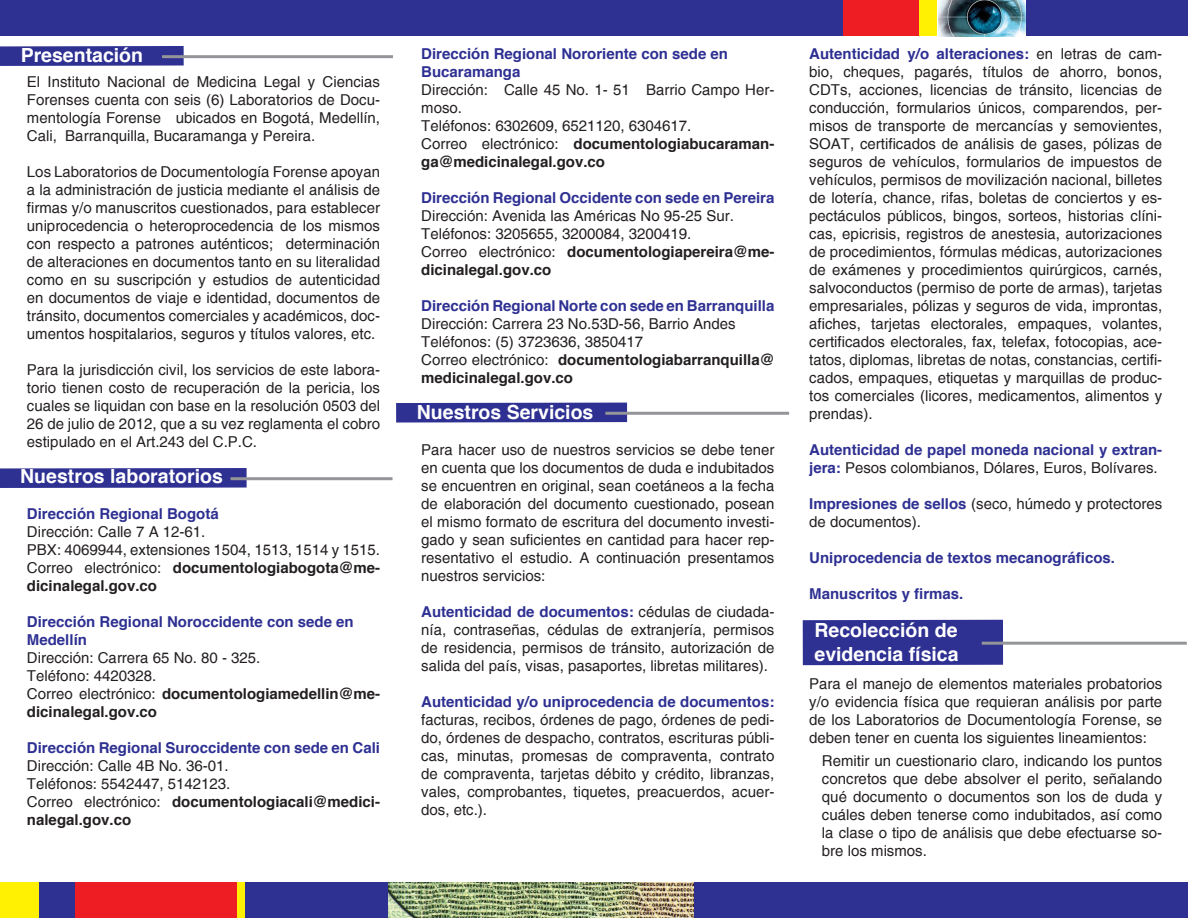
<style>
.page{position:relative;width:1188px;height:918px;background:#fff}
.page>*{position:absolute;margin:0;border:0;box-sizing:border-box;transform-origin:0 0}
.t1{font:700 19.5px "Helvetica";color:#fff}
.t2{font:15px/18px "Helvetica";color:#231f20;text-align:justify}
.t3{font:700 15px/18px "Helvetica";color:#2e3092}
.t4{font:700 15px/18px "Helvetica";color:#231f20}
.s1{font-weight:400}
.s2{font-weight:700;color:#2e3092}
.s3{font-weight:400;color:#231f20}
</style>
<div class="page">
<div style="left:0;top:46px;width:184px;height:20px;background:#2e3092"></div>
<hr style="left:162px;top:55px;width:231px;height:3px;background:#939598">
<div style="left:664px;top:882px;width:524px;height:36px;background:#2e3092"></div>
<div style="left:0;top:882px;width:39px;height:36px;background:#fff101"></div>
<div style="left:39px;top:882px;width:44px;height:36px;background:#2e3092"></div>
<div style="left:75px;top:882px;width:162px;height:36px;background:#ee1d23"></div>
<img style="left:939px;top:0;width:88px;height:37px">
<div style="left:918px;top:0;width:19px;height:36px;background:#fff101"></div>
<div style="left:1027px;top:0;width:161px;height:36px;background:#2e3092"></div>
<div style="left:841px;top:0;width:77px;height:36px;background:#ee1d23"></div>
<div style="left:0;top:0;width:843px;height:36px;background:#2e3092"></div>
<div style="left:237px;top:882px;width:10px;height:36px;background:#fff101"></div>
<div style="left:245px;top:882px;width:144px;height:36px;background:#2e3092"></div>
<div style="left:0;top:468px;width:247px;height:20px;background:#2e3092"></div>
<hr style="left:231px;top:477px;width:162px;height:3px;background:#939598">
<div style="left:396px;top:403px;width:231px;height:20px;background:#2e3092"></div>
<hr style="left:605px;top:412px;width:184px;height:3px;background:#939598">
<div style="left:803px;top:620px;width:200px;height:45px;background:#2e3092"></div>
<hr style="left:982px;top:642px;width:205px;height:3px;background:#939598">
<img style="left:389px;top:882px;width:305px;height:36px">
<p class="t1" style="left:21px;top:43px;width:124px">Presentación</p>
<p class="t2" style="left:27px;top:73px;width:355px">El Instituto Nacional de Medicina Legal y Ciencias Forenses cuenta con seis (6) Laboratorios de Docu&shy;mentología Forense ubicados en Bogotá, Medellín, Cali, Barranquilla, Bucaramanga y Pereira.</p>
<p class="t2" style="left:27px;top:163px;width:355px">Los Laboratorios de Documentología Forense apoyan a la administración de justicia mediante el análisis de firmas y/o manuscritos cuestionados, para establecer uniprocedencia o heteroprocedencia de los mismos con respecto a patrones auténticos; determinación de alteraciones en documentos tanto en su literalidad como en su suscripción y estudios de autenticidad en documentos de viaje e identidad, documentos de tránsito, documentos comerciales y académicos, doc&shy;umentos hospitalarios, seguros y títulos valores, etc.</p>
<p class="t2" style="left:27px;top:361px;width:355px">Para la jurisdicción civil, los servicios de este labora&shy;torio tienen costo de recuperación de la pericia, los cuales se liquidan con base en la resolución 0503 del 26 de julio de 2012, que a su vez reglamenta el cobro estipulado en el Art.243 del C.P.C.</p>
<p class="t1" style="left:20px;top:464px;width:204px">Nuestros laboratorios</p>
<p class="t3" style="left:27px;top:504px;width:193px">Dirección Regional Bogotá</p>
<p class="t2" style="left:27px;top:523px;width:180px">Dirección: Calle 7 A 12-61.</p>
<p class="t2" style="left:27px;top:541px;width:355px">PBX: 4069944, extensiones 1504, 1513, 1514 y 1515.</p>
<p class="t4" style="left:27px;top:558px;width:355px"><span class="s1">Correo electrónico:</span> documentologiabogota@me&shy;dicinalegal.gov.co</p>
<p class="t3" style="left:27px;top:612px;width:328px">Dirección Regional Noroccidente con sede en</p>
<p class="t3" style="left:27px;top:630px;width:62px">Medellín</p>
<p class="t2" style="left:27px;top:649px;width:235px">Dirección: Carrera 65 No. 80 - 325.</p>
<p class="t2" style="left:27px;top:667px;width:131px">Teléfono: 4420328.</p>
<p class="t4" style="left:27px;top:684px;width:355px"><span class="s1">Correo electrónico:</span> documentologiamedellin@me&shy;dicinalegal.gov.co</p>
<p class="t3" style="left:27px;top:738px;width:355px">Dirección Regional Suroccidente con sede en Cali</p>
<p class="t2" style="left:27px;top:757px;width:203px">Dirección: Calle 4B No. 36-01.</p>
<p class="t2" style="left:27px;top:775px;width:205px">Teléfonos: 5542447, 5142123.</p>
<p class="t4" style="left:27px;top:792px;width:355px"><span class="s1">Correo electrónico:</span> documentologiacali@medici&shy;nalegal.gov.co</p>
<p class="t3" style="left:421px;top:44px;width:308px">Dirección Regional Nororiente con sede en</p>
<p class="t3" style="left:421px;top:62px;width:101px">Bucaramanga</p>
<p class="t2" style="left:421px;top:81px;width:355px">Dirección: Calle 45 No. 1- 51 Barrio Campo Her&shy;moso.</p>
<p class="t2" style="left:421px;top:117px;width:272px">Teléfonos: 6302609, 6521120, 6304617.</p>
<p class="t4" style="left:421px;top:134px;width:355px"><span class="s1">Correo electrónico:</span> documentologiabucaraman&shy;ga@medicinalegal.gov.co</p>
<p class="t3" style="left:421px;top:188px;width:355px">Dirección Regional Occidente con sede en Pereira</p>
<p class="t2" style="left:421px;top:207px;width:314px">Dirección: Avenida las Américas No 95-25 Sur.</p>
<p class="t2" style="left:421px;top:225px;width:272px">Teléfonos: 3205655, 3200084, 3200419.</p>
<p class="t4" style="left:421px;top:242px;width:355px"><span class="s1">Correo electrónico:</span> documentologiapereira@me&shy;dicinalegal.gov.co</p>
<p class="t3" style="left:421px;top:296px;width:355px">Dirección Regional Norte con sede en Barranquilla</p>
<p class="t2" style="left:421px;top:315px;width:316px">Dirección: Carrera 23 No.53D-56, Barrio Andes</p>
<p class="t2" style="left:421px;top:333px;width:223px">Teléfonos: (5) 3723636, 3850417</p>
<p class="t4" style="left:421px;top:350px;width:355px"><span class="s1">Correo electrónico:</span> documentologiabarranquilla@ medicinalegal.gov.co</p>
<p class="t1" style="left:417px;top:400px;width:178px">Nuestros Servicios</p>
<p class="t2" style="left:421px;top:441px;width:355px">Para hacer uso de nuestros servicios se debe tener en cuenta que los documentos de duda e indubitados se encuentren en original, sean coetáneos a la fecha de elaboración del documento cuestionado, posean el mismo formato de escritura del documento investi&shy;gado y sean suficientes en cantidad para hacer rep&shy;resentativo el estudio. A continuación presentamos nuestros servicios:</p>
<p class="t2" style="left:421px;top:603px;width:355px"><span class="s2">Autenticidad de documentos:</span> cédulas de ciudada&shy;nía, contraseñas, cédulas de extranjería, permisos de residencia, permisos de tránsito, autorización de salida del país, visas, pasaportes, libretas militares).</p>
<p class="t2" style="left:421px;top:693px;width:355px"><span class="s2">Autenticidad y/o uniprocedencia de documentos: </span>facturas, recibos, órdenes de pago, órdenes de pedi&shy;do, órdenes de despacho, contratos, escrituras públi&shy;cas, minutas, promesas de compraventa, contrato de compraventa, tarjetas débito y crédito, libranzas, vales, comprobantes, tiquetes, preacuerdos, acuer&shy;dos, etc.).</p>
<p class="t2" style="left:809px;top:46px;width:355px"><span class="s2">Autenticidad y/o alteraciones:</span> en letras de cam&shy;bio, cheques, pagarés, títulos de ahorro, bonos, CDTs, acciones, licencias de tránsito, licencias de conducción, formularios únicos, comparendos, per&shy;misos de transporte de mercancías y semovientes, SOAT, certificados de análisis de gases, pólizas de seguros de vehículos, formularios de impuestos de vehículos, permisos de movilización nacional, billetes de lotería, chance, rifas, boletas de conciertos y es&shy;pectáculos públicos, bingos, sorteos, historias clíni&shy;cas, epicrisis, registros de anestesia, autorizaciones de procedimientos, fórmulas médicas, autorizaciones de exámenes y procedimientos quirúrgicos, carnés, salvoconductos (permiso de porte de armas), tarjetas empresariales, pólizas y seguros de vida, improntas, afiches, tarjetas electorales, empaques, volantes, certificados electorales, fax, telefax, fotocopias, ace&shy;tatos, diplomas, libretas de notas, constancias, certifi&shy;cados, empaques, etiquetas y marquillas de produc&shy;tos comerciales (licores, medicamentos, alimentos y prendas).</p>
<p class="t3" style="left:809px;top:441px;width:355px">Autenticidad de papel moneda nacional y extran&shy;jera: <span class="s3">Pesos colombianos, Dólares, Euros, Bolívares.</span></p>
<p class="t2" style="left:809px;top:496px;width:355px"><span class="s2">Impresiones de sellos</span> (seco, húmedo y protectores de documentos).</p>
<p class="t3" style="left:809px;top:549px;width:307px">Uniprocedencia de textos mecanográficos.</p>
<p class="t3" style="left:809px;top:585px;width:156px">Manuscritos y firmas.</p>
<p class="t1" style="left:815px;top:618px;width:145px">Recolección de</p>
<p class="t1" style="left:815px;top:642px;width:146px">evidencia física</p>
<p class="t2" style="left:809px;top:676px;width:355px">Para el manejo de elementos materiales probatorios y/o evidencia física que requieran análisis por parte de los Laboratorios de Documentología Forense, se deben tener en cuenta los siguientes lineamientos:</p>
<p class="t2" style="left:822px;top:752px;width:342px">Remitir un cuestionario claro, indicando los puntos concretos que debe absolver el perito, señalando qué documento o documentos son los de duda y cuáles deben tenerse como indubitados, así como la clase o tipo de análisis que debe efectuarse so&shy;bre los mismos.</p>
</div>
